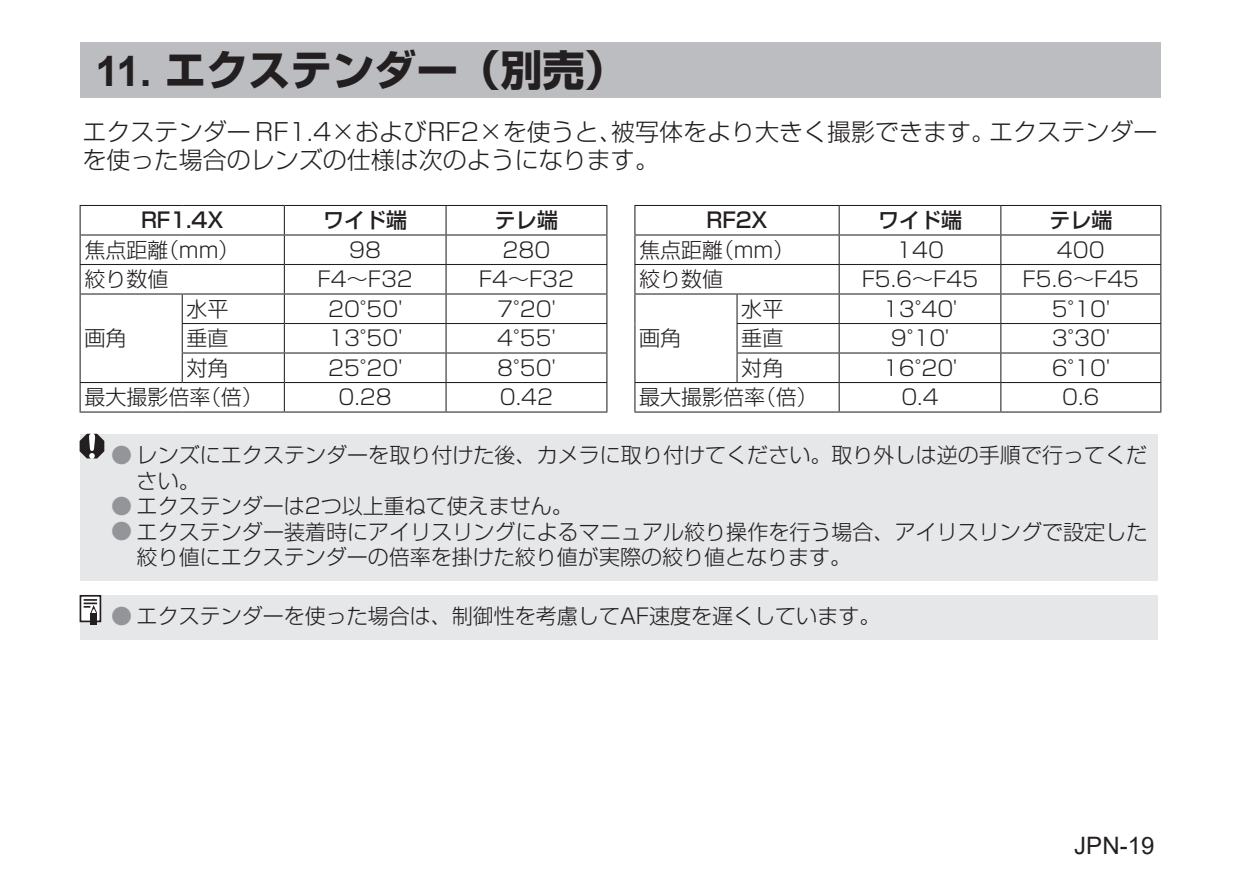
<style>
.page{position:relative;width:1234px;height:893px;background:#fff}
.page>*{position:absolute;margin:0;border:0;box-sizing:border-box;transform-origin:0 0}
.t1{font:700 42px "Shin Go Pro";color:#231f20}
.t2{font:300 24px/28.5px "Shin Go Pro";color:#231f20}
.t3{font:24px "Arial";color:#231f20}
.t4{font:300 21px/25.5px "Shin Go Pro";color:#231f20}
.t5{font:500 21px "Shin Go Pro";color:#231f20}
.s1{font-family:"Arial"}
.s2{color:#939598}
</style>
<div class="page">
<div style="left:80px;top:43px;width:1080px;height:55px;background:#bcbdc0"></div>
<hr style="left:80px;top:205px;width:102px;height:1px;background:#231f20">
<hr style="left:182px;top:205px;width:102px;height:1px;background:#231f20">
<hr style="left:284px;top:205px;width:162px;height:1px;background:#231f20">
<hr style="left:446px;top:205px;width:161px;height:1px;background:#231f20">
<hr style="left:80px;top:234px;width:102px;height:1px;background:#231f20">
<hr style="left:182px;top:234px;width:102px;height:1px;background:#231f20">
<hr style="left:284px;top:234px;width:162px;height:1px;background:#231f20">
<hr style="left:446px;top:234px;width:161px;height:1px;background:#231f20">
<hr style="left:80px;top:264px;width:102px;height:1px;background:#231f20">
<hr style="left:182px;top:264px;width:102px;height:1px;background:#231f20">
<hr style="left:284px;top:264px;width:162px;height:1px;background:#231f20">
<hr style="left:446px;top:264px;width:161px;height:1px;background:#231f20">
<hr style="left:80px;top:293px;width:102px;height:2px;background:#231f20">
<svg style="left:80px;top:206px;width:1px;height:117px"></svg>
<hr style="left:182px;top:293px;width:102px;height:2px;background:#231f20">
<hr style="left:284px;top:293px;width:162px;height:2px;background:#231f20">
<hr style="left:446px;top:293px;width:161px;height:2px;background:#231f20">
<hr style="left:80px;top:323px;width:1px;height:30px;background:#231f20">
<hr style="left:182px;top:323px;width:102px;height:1px;background:#231f20">
<hr style="left:284px;top:323px;width:162px;height:1px;background:#231f20">
<hr style="left:446px;top:323px;width:161px;height:1px;background:#231f20">
<hr style="left:182px;top:352px;width:102px;height:2px;background:#231f20">
<svg style="left:182px;top:295px;width:1px;height:87px"></svg>
<hr style="left:284px;top:352px;width:162px;height:2px;background:#231f20">
<hr style="left:446px;top:352px;width:161px;height:2px;background:#231f20">
<hr style="left:80px;top:382px;width:102px;height:1px;background:#231f20">
<svg style="left:80px;top:353px;width:1px;height:58px"></svg>
<hr style="left:182px;top:382px;width:102px;height:1px;background:#231f20">
<hr style="left:284px;top:382px;width:162px;height:1px;background:#231f20">
<svg style="left:284px;top:206px;width:1px;height:205px"></svg>
<hr style="left:446px;top:382px;width:161px;height:1px;background:#231f20">
<svg style="left:445px;top:206px;width:1px;height:205px"></svg>
<svg style="left:606px;top:206px;width:1px;height:205px"></svg>
<hr style="left:80px;top:411px;width:102px;height:2px;background:#231f20">
<hr style="left:182px;top:411px;width:102px;height:2px;background:#231f20">
<hr style="left:284px;top:411px;width:162px;height:2px;background:#231f20">
<hr style="left:446px;top:411px;width:161px;height:2px;background:#231f20">
<hr style="left:634px;top:205px;width:103px;height:1px;background:#231f20">
<hr style="left:737px;top:205px;width:102px;height:1px;background:#231f20">
<hr style="left:839px;top:205px;width:161px;height:1px;background:#231f20">
<hr style="left:1000px;top:205px;width:161px;height:1px;background:#231f20">
<hr style="left:1159px;top:206px;width:2px;height:28px;background:#231f20">
<hr style="left:634px;top:234px;width:103px;height:1px;background:#231f20">
<hr style="left:737px;top:234px;width:102px;height:1px;background:#231f20">
<hr style="left:839px;top:234px;width:161px;height:1px;background:#231f20">
<hr style="left:1000px;top:234px;width:161px;height:1px;background:#231f20">
<hr style="left:1159px;top:235px;width:2px;height:29px;background:#231f20">
<hr style="left:634px;top:264px;width:103px;height:1px;background:#231f20">
<hr style="left:737px;top:264px;width:102px;height:1px;background:#231f20">
<hr style="left:839px;top:264px;width:161px;height:1px;background:#231f20">
<hr style="left:1000px;top:264px;width:161px;height:1px;background:#231f20">
<hr style="left:1159px;top:265px;width:2px;height:28px;background:#231f20">
<hr style="left:634px;top:293px;width:103px;height:2px;background:#231f20">
<svg style="left:634px;top:206px;width:1px;height:117px"></svg>
<hr style="left:737px;top:293px;width:102px;height:2px;background:#231f20">
<hr style="left:839px;top:293px;width:161px;height:2px;background:#231f20">
<hr style="left:1000px;top:293px;width:161px;height:2px;background:#231f20">
<hr style="left:1159px;top:295px;width:2px;height:28px;background:#231f20">
<hr style="left:634px;top:323px;width:1px;height:30px;background:#231f20">
<hr style="left:736px;top:323px;width:103px;height:1px;background:#231f20">
<hr style="left:839px;top:323px;width:161px;height:1px;background:#231f20">
<hr style="left:1000px;top:323px;width:161px;height:1px;background:#231f20">
<hr style="left:1159px;top:324px;width:2px;height:28px;background:#231f20">
<hr style="left:736px;top:352px;width:103px;height:2px;background:#231f20">
<svg style="left:736px;top:295px;width:1px;height:87px"></svg>
<hr style="left:839px;top:352px;width:161px;height:2px;background:#231f20">
<hr style="left:1000px;top:352px;width:161px;height:2px;background:#231f20">
<hr style="left:1159px;top:354px;width:2px;height:28px;background:#231f20">
<hr style="left:634px;top:382px;width:103px;height:1px;background:#231f20">
<svg style="left:634px;top:353px;width:1px;height:58px"></svg>
<hr style="left:737px;top:382px;width:102px;height:1px;background:#231f20">
<hr style="left:839px;top:382px;width:161px;height:1px;background:#231f20">
<svg style="left:838px;top:206px;width:1px;height:205px"></svg>
<hr style="left:1000px;top:382px;width:161px;height:1px;background:#231f20">
<svg style="left:1000px;top:206px;width:1px;height:205px"></svg>
<hr style="left:1159px;top:383px;width:2px;height:28px;background:#231f20">
<hr style="left:634px;top:411px;width:103px;height:2px;background:#231f20">
<hr style="left:737px;top:411px;width:102px;height:2px;background:#231f20">
<hr style="left:839px;top:411px;width:161px;height:2px;background:#231f20">
<hr style="left:1000px;top:411px;width:161px;height:2px;background:#231f20">
<div style="left:80px;top:434px;width:1077px;height:146px;background:#e6e7e9"></div>
<svg style="left:80px;top:434px;width:24px;height:24px"></svg>
<div style="left:80px;top:595px;width:1077px;height:44px;background:#e6e7e9"></div>
<div style="left:91px;top:613px;width:6px;height:12px;background:#231f20"></div>
<svg style="left:80px;top:595px;width:21px;height:28px"></svg>
<h1 class="t1" style="left:95px;top:36px;width:532px"><span class="s1">11.</span> エクステンダー（別売）</h1>
<p class="t2" style="left:83px;top:115px;width:1076px">エクステンダー RF1.4×およびRF2×を使うと、被写体をより大きく撮影できます。エクステンダーを使った場合のレンズの仕様は次のようになります。</p>
<p class="t5" style="left:141px;top:203px;width:84px">RF1.4X</p>
<p class="t5" style="left:323px;top:203px;width:85px">ワイド端</p>
<p class="t5" style="left:495px;top:203px;width:64px">テレ端</p>
<p class="t5" style="left:706px;top:203px;width:63px">RF2X</p>
<p class="t5" style="left:877px;top:203px;width:85px">ワイド端</p>
<p class="t5" style="left:1049px;top:203px;width:64px">テレ端</p>
<p class="t4" style="left:84px;top:234px;width:157px">焦点距離（mm）</p>
<p class="t4" style="left:349px;top:234px;width:33px">98</p>
<p class="t4" style="left:502px;top:234px;width:49px">280</p>
<p class="t4" style="left:639px;top:234px;width:157px">焦点距離（mm）</p>
<p class="t4" style="left:895px;top:234px;width:49px">140</p>
<p class="t4" style="left:1056px;top:234px;width:49px">400</p>
<p class="t4" style="left:84px;top:264px;width:85px">絞り数値</p>
<p class="t4" style="left:317px;top:264px;width:97px">F4～F32</p>
<p class="t4" style="left:478px;top:264px;width:97px">F4～F32</p>
<p class="t4" style="left:639px;top:264px;width:86px">絞り数値</p>
<p class="t4" style="left:861px;top:264px;width:118px">F5.6～F45</p>
<p class="t4" style="left:1022px;top:264px;width:118px">F5.6～F45</p>
<p class="t4" style="left:84px;top:323px;width:43px">画⾓</p>
<p class="t4" style="left:186px;top:293px;width:43px">水平</p>
<p class="t4" style="left:328px;top:293px;width:76px">20°50'</p>
<p class="t4" style="left:497px;top:293px;width:60px">7°20'</p>
<p class="t4" style="left:741px;top:293px;width:43px">水平</p>
<p class="t4" style="left:882px;top:293px;width:76px">13°40'</p>
<p class="t4" style="left:1051px;top:293px;width:60px">5°10'</p>
<p class="t4" style="left:639px;top:323px;width:43px">画⾓</p>
<p class="t4" style="left:186px;top:323px;width:43px">垂直</p>
<p class="t4" style="left:328px;top:323px;width:76px">13°50'</p>
<p class="t4" style="left:497px;top:323px;width:60px">4°55'</p>
<p class="t4" style="left:741px;top:323px;width:43px">垂直</p>
<p class="t4" style="left:890px;top:323px;width:60px">9°10'</p>
<p class="t4" style="left:1051px;top:323px;width:60px">3°30'</p>
<p class="t4" style="left:186px;top:352px;width:41px">対角</p>
<p class="t4" style="left:328px;top:352px;width:76px">25°20'</p>
<p class="t4" style="left:497px;top:352px;width:60px">8°50'</p>
<p class="t4" style="left:741px;top:352px;width:41px">対角</p>
<p class="t4" style="left:882px;top:352px;width:76px">16°20'</p>
<p class="t4" style="left:1051px;top:352px;width:60px">6°10'</p>
<p class="t4" style="left:84px;top:382px;width:180px">最⼤撮影倍率（倍）</p>
<p class="t4" style="left:338px;top:382px;width:55px">0.28</p>
<p class="t4" style="left:499px;top:382px;width:55px">0.42</p>
<p class="t4" style="left:639px;top:382px;width:180px">最⼤撮影倍率（倍）</p>
<p class="t4" style="left:901px;top:382px;width:39px">0.4</p>
<p class="t4" style="left:1061px;top:382px;width:39px">0.6</p>
<p class="t4" style="left:137px;top:440px;width:1011px;text-indent:-26px"><span class="s2">●</span> レンズにエクステンダーを取り付けた後、カメラに取り付けてください。取り外しは逆の手順で行ってください。</p>
<p class="t4" style="left:111px;top:491px;width:463px"><span class="s2">●</span> エクステンダーは2つ以上重ねて使えません。</p>
<p class="t4" style="left:137px;top:516px;width:1011px;text-indent:-26px"><span class="s2">●</span> エクステンダー装着時にアイリスリングによるマニュアル絞り操作を行う場合、アイリスリングで設定した絞り値にエクステンダーの倍率を掛けた絞り値が実際の絞り値となります。</p>
<p class="t4" style="left:111px;top:601px;width:770px"><span class="s2">●</span> エクステンダーを使った場合は、制御性を考慮してAF速度を遅くしています。</p>
<p class="t3" style="left:1074px;top:829px;width:82px">JPN-19</p>
</div>
